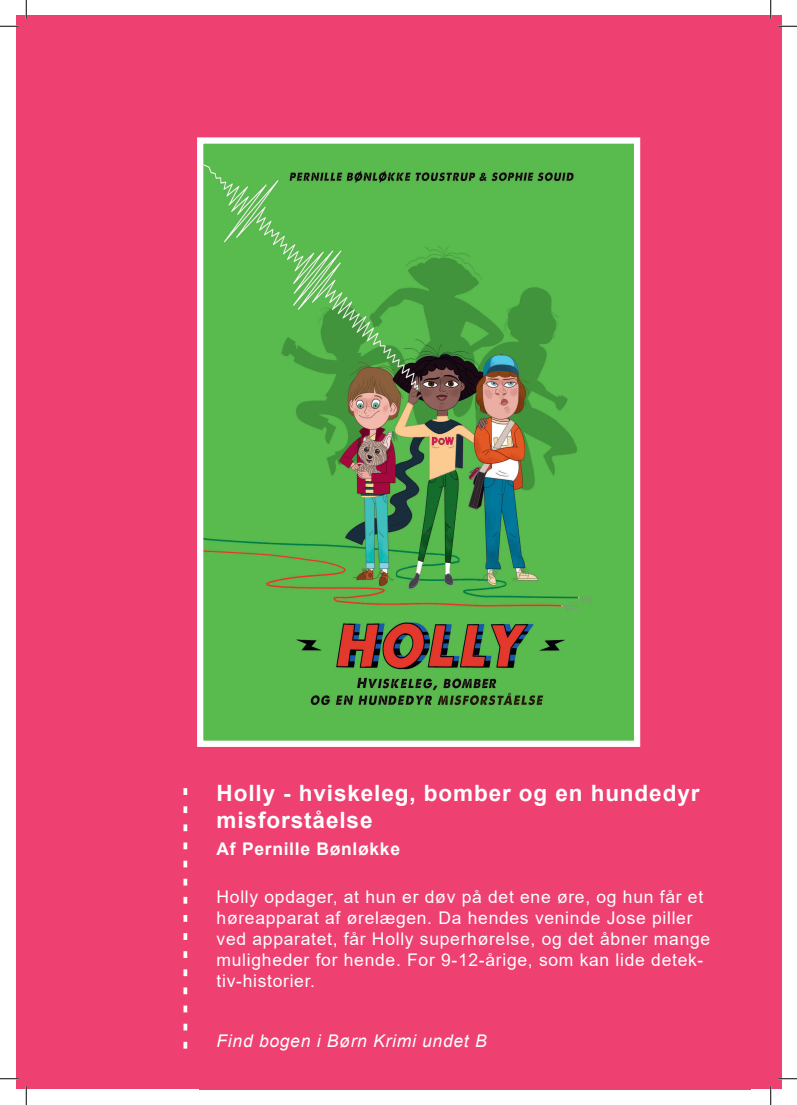
<style>
.page{position:relative;width:797px;height:1105px;background:#fff}
.page>*{position:absolute;margin:0;border:0;box-sizing:border-box;transform-origin:0 0}
.Body_Text{font:700 22.5px/27px "Arial";letter-spacing:.04em;color:#fff}
.Body_Text-2{font:17.5px/21px "Arial";letter-spacing:.04em;color:#fff}
.Body_Text-3{font:italic 17.5px "Arial";letter-spacing:.04em;color:#fff}
.Body_Text-4{font:700 17.5px "Arial";letter-spacing:.04em;color:#fff}
</style>
<div class="page">
<div style="left:16px;top:16px;width:765px;height:1073px;background:#ef4072"></div>
<img style="left:204px;top:144px;width:429px;height:596px">
<div style="left:197px;top:137px;width:443px;height:610px;border:6px solid #fff"></div>
<div style="left:199px;top:774px;width:551px;height:315px;background:#ef4072"></div>
<svg style="left:183px;top:788px;width:4px;height:260px"></svg>
<svg style="left:0;top:25px;width:19px;height:2px"></svg>
<svg style="left:778px;top:25px;width:19px;height:2px"></svg>
<svg style="left:0;top:1078px;width:19px;height:1px"></svg>
<svg style="left:778px;top:1078px;width:19px;height:1px"></svg>
<svg style="left:25px;top:0;width:2px;height:19px"></svg>
<svg style="left:25px;top:1086px;width:2px;height:19px"></svg>
<svg style="left:770px;top:0;width:1px;height:19px"></svg>
<svg style="left:770px;top:1086px;width:1px;height:19px"></svg>
<p class="Body_Text" style="left:216px;top:780px;width:484px">Holly - hviskeleg, bomber og en hundedyr misforståelse</p>
<p class="Body_Text-4" style="left:216px;top:837px;width:185px">Af Pernille Bønløkke</p>
<p class="Body_Text-2" style="left:216px;top:886px;width:495px">Holly opdager, at hun er døv på det ene øre, og hun får et høreapparat af ørelægen. Da hendes veninde Jose piller ved apparatet, får Holly superhørelse, og det åbner mange muligheder for hende. For 9-12-årige, som kan lide detek&shy;tiv-historier.</p>
<p class="Body_Text-3" style="left:216px;top:1029px;width:271px">Find bogen i Børn Krimi undet B</p>
</div>
